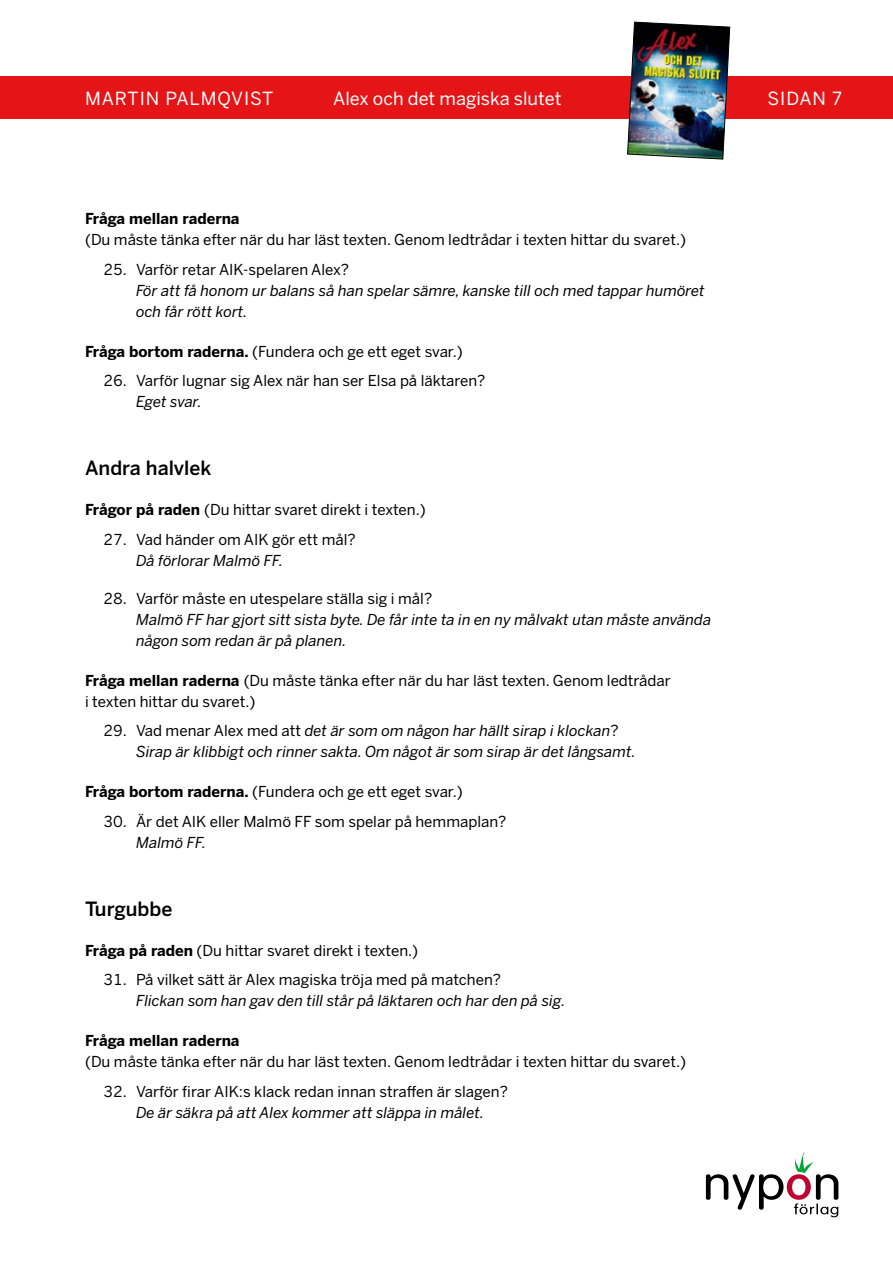
<style>
.page{position:relative;width:893px;height:1263px;background:#fff}
.page>*{position:absolute;margin:0;border:0;box-sizing:border-box;transform-origin:0 0}
.t1{font:500 19.5px "Benton Sans";color:#000}
.t2{font:18px "Benton Sans";color:#fff}
.t3{font:18px "Benton Sans";letter-spacing:.05em;color:#fff}
.t4{font:15px/21px "Benton Sans";color:#000}
.t5{font:italic 15px/21px "Benton Sans";color:#000}
.t6{font:700 15px "Benton Sans";color:#000}
.s1{font-weight:700}
.s2{font-style:normal}
</style>
<div class="page">
<svg style="left:706px;top:1152px;width:132px;height:65px"></svg>
<div style="left:0;top:77px;width:893px;height:42px;background:#e41417"></div>
<img style="left:627px;top:21px;width:103px;height:139px">
<p class="t3" style="left:85px;top:87px;width:190px">MARTIN PALMQVIST</p>
<p class="t2" style="left:333px;top:87px;width:230px">Alex och det magiska slutet</p>
<p class="t2" style="left:768px;top:87px;width:76px">SIDAN 7</p>
<p class="t6" style="left:85px;top:210px;width:156px">Fråga mellan raderna</p>
<p class="t4" style="left:85px;top:230px;width:603px">(Du måste tänka efter när du har läst texten. Genom ledtrådar i texten hittar du svaret.)</p>
<p class="t4" style="left:103px;top:259px;width:247px">25. Varför retar AIK-spelaren Alex?</p>
<p class="t5" style="left:136px;top:280px;width:570px">För att få honom ur balans så han spelar sämre, kanske till och med tappar humöret och får rött kort.</p>
<p class="t4" style="left:85px;top:341px;width:379px"><span class="s1">Fråga bortom raderna.</span> (Fundera och ge ett eget svar.)</p>
<p class="t4" style="left:103px;top:371px;width:384px">26. Varför lugnar sig Alex när han ser Elsa på läktaren?</p>
<p class="t5" style="left:136px;top:392px;width:67px">Eget svar.</p>
<h1 class="t1" style="left:85px;top:456px;width:128px">Andra halvlek</h1>
<p class="t4" style="left:85px;top:499px;width:342px"><span class="s1">Frågor på raden</span> (Du hittar svaret direkt i texten.)</p>
<p class="t4" style="left:103px;top:529px;width:254px">27. Vad händer om AIK gör ett mål?</p>
<p class="t5" style="left:136px;top:550px;width:149px">Då förlorar Malmö FF.</p>
<p class="t4" style="left:103px;top:588px;width:330px">28. Varför måste en utespelare ställa sig i mål?</p>
<p class="t5" style="left:136px;top:609px;width:577px">Malmö FF har gjort sitt sista byte. De får inte ta in en ny målvakt utan måste använda någon som redan är på planen.</p>
<p class="t4" style="left:85px;top:670px;width:587px"><span class="s1">Fråga mellan raderna</span> (Du måste tänka efter när du har läst texten. Genom ledtrådar i texten hittar du svaret.)</p>
<p class="t5" style="left:136px;top:720px;width:501px;text-indent:-33px"><span class="s2">29. Vad menar Alex med att</span> det är som om någon har hällt sirap i klockan<span class="s2">?<br></span>Sirap är klibbigt och rinner sakta. Om något är som sirap är det långsamt.</p>
<p class="t4" style="left:85px;top:781px;width:379px"><span class="s1">Fråga bortom raderna.</span> (Fundera och ge ett eget svar.)</p>
<p class="t4" style="left:103px;top:811px;width:405px">30. Är det AIK eller Malmö FF som spelar på hemmaplan?</p>
<p class="t5" style="left:136px;top:832px;width:72px">Malmö FF.</p>
<h1 class="t1" style="left:85px;top:896px;width:89px">Turgubbe</h1>
<p class="t4" style="left:85px;top:940px;width:335px"><span class="s1">Fråga på raden</span> (Du hittar svaret direkt i texten.)</p>
<p class="t4" style="left:103px;top:969px;width:399px">31. På vilket sätt är Alex magiska tröja med på matchen?</p>
<p class="t5" style="left:136px;top:990px;width:431px">Flickan som han gav den till står på läktaren och har den på sig.</p>
<p class="t6" style="left:85px;top:1031px;width:156px">Fråga mellan raderna</p>
<p class="t4" style="left:85px;top:1051px;width:603px">(Du måste tänka efter när du har läst texten. Genom ledtrådar i texten hittar du svaret.)</p>
<p class="t4" style="left:103px;top:1081px;width:406px">32. Varför firar AIK:s klack redan innan straffen är slagen?</p>
<p class="t5" style="left:136px;top:1102px;width:350px">De är säkra på att Alex kommer att släppa in målet.</p>
</div>
